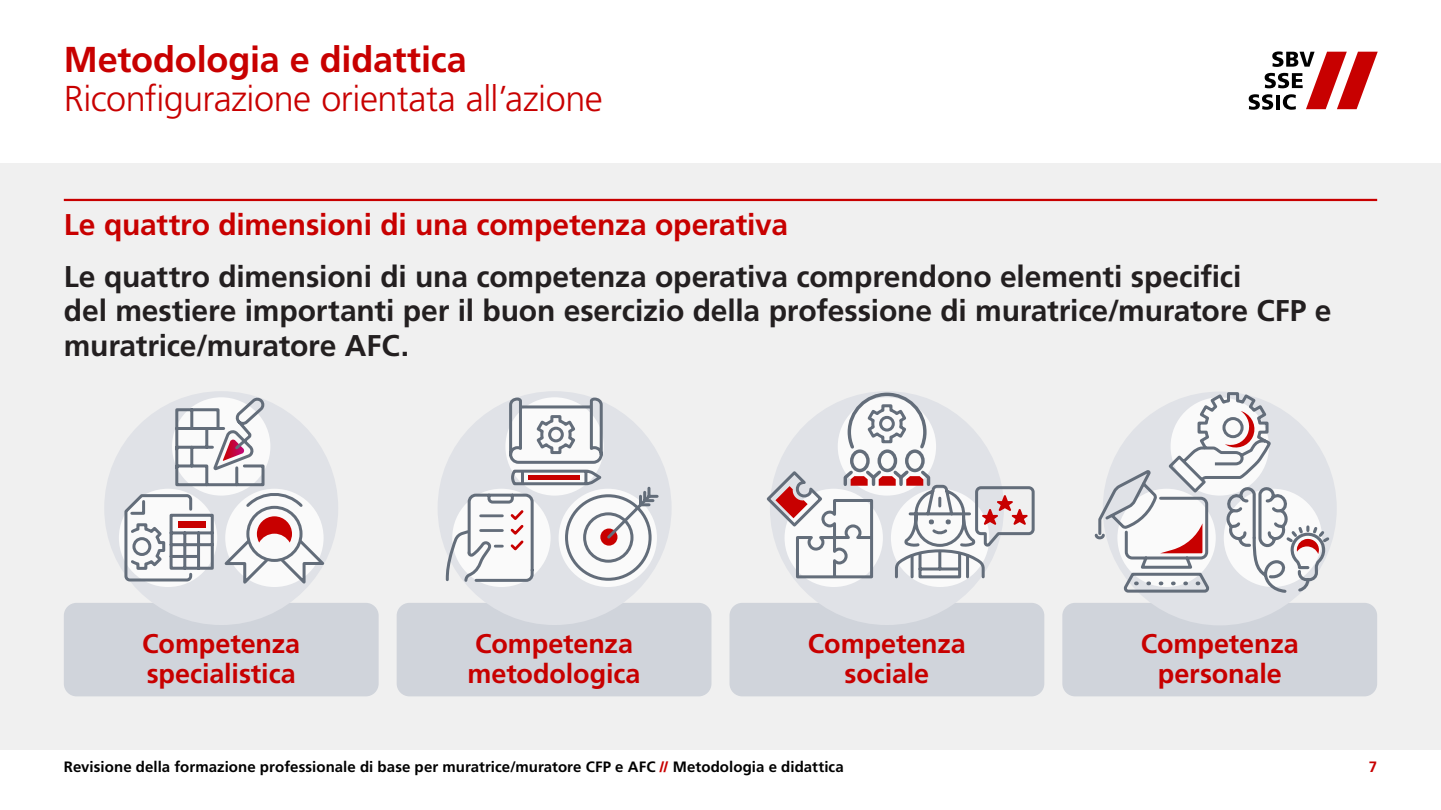
<style>
.page{position:relative;width:1441px;height:810px;background:#fff}
.page>*{position:absolute;margin:0;border:0;box-sizing:border-box;transform-origin:0 0}
.Folientitel_2__Hierarchie__IT{font:300 36px "Frutiger LT Pro";letter-spacing:-.015em;color:#c80000}
.Folientitel__IT{font:700 36px "Frutiger LT Pro";letter-spacing:-.005em;color:#c80000}
.Grundtext__IT{font:700 30px/34.5px "Frutiger LT Pro";letter-spacing:-.005em;color:#231f20}
.Zwischentitel_mit_Linie_oben__IT{font:700 30px "Frutiger LT Pro";letter-spacing:-.005em;color:#c80000}
.t1{font:700 27px/30px "Frutiger LT Pro";letter-spacing:-.005em;color:#c80000;text-align:center}
.t2{font:700 15px "Frutiger LT Pro";letter-spacing:.005em;color:#000}
.t3{font:700 15px "Frutiger LT Pro";color:#c80000}
.s1{font-weight:900;color:#c80000}
</style>
<div class="page">
<div style="left:0;top:163px;width:1440px;height:586px;background:#f0f0f0"></div>
<svg style="left:1248px;top:51px;width:129px;height:59px"></svg>
<div style="left:1062px;top:603px;width:314px;height:93px;background:#d0d4db;border-radius:13px"></div>
<div style="left:64px;top:603px;width:314px;height:93px;background:#d0d4db;border-radius:13px"></div>
<div style="left:729px;top:603px;width:315px;height:93px;background:#d0d4db;border-radius:13px"></div>
<div style="left:396px;top:603px;width:315px;height:93px;background:#d0d4db;border-radius:13px"></div>
<div style="left:1102px;top:392px;width:234px;height:233px;background:#e0e2e7;border-radius:50%"></div>
<hr style="left:64px;top:199px;width:1312px;height:2px;background:#c80000">
<div style="left:104px;top:391px;width:234px;height:234px;background:#e0e2e7;border-radius:50%"></div>
<div style="left:769px;top:391px;width:234px;height:234px;background:#e0e2e7;border-radius:50%"></div>
<div style="left:437px;top:391px;width:234px;height:234px;background:#e0e2e7;border-radius:50%"></div>
<svg style="left:123px;top:397px;width:205px;height:190px"></svg>
<div style="left:178px;top:521px;width:27px;height:6px;background:#c80000"></div>
<svg style="left:444px;top:397px;width:216px;height:186px"></svg>
<div style="left:528px;top:475px;width:52px;height:5px;background:#c80000"></div>
<svg style="left:1094px;top:392px;width:237px;height:203px"></svg>
<div style="left:837px;top:397px;width:99px;height:99px;background:#fafafa;border-radius:50%"></div>
<div style="left:784px;top:489px;width:98px;height:98px;background:#fafafa;border-radius:50%"></div>
<div style="left:890px;top:489px;width:99px;height:98px;background:#fafafa;border-radius:50%"></div>
<div style="left:850px;top:449px;width:19px;height:23px;border:3px solid #636d7a;border-radius:50%"></div>
<div style="left:877px;top:449px;width:20px;height:23px;border:3px solid #636d7a;border-radius:50%"></div>
<div style="left:904px;top:449px;width:20px;height:23px;border:3px solid #636d7a;border-radius:50%"></div>
<svg style="left:845px;top:391px;width:82px;height:60px"></svg>
<svg style="left:766px;top:467px;width:269px;height:113px"></svg>
<p class="Folientitel__IT" style="left:64px;top:38px;width:404px">Metodologia e didattica</p>
<p class="Folientitel_2__Hierarchie__IT" style="left:64px;top:77px;width:540px">Riconfigurazione orientata all’azione</p>
<p class="Zwischentitel_mit_Linie_oben__IT" style="left:64px;top:207px;width:725px">Le quattro dimensioni di una competenza operativa</p>
<p class="Grundtext__IT" style="left:64px;top:259px;width:1268px">Le quattro dimensioni di una competenza operativa comprendono elementi specifici<br>del mestiere importanti per il buon esercizio della professione di muratrice/muratore CFP e muratrice/muratore AFC.</p>
<p class="t1" style="left:142px;top:629px;width:159px;text-align:left">Competenza specialistica</p>
<p class="t1" style="left:467px;top:629px;width:174px;text-align:left">Competenza metodologica</p>
<p class="t1" style="left:807px;top:629px;width:159px">Competenza sociale</p>
<p class="t2" style="left:64px;top:758px;width:781px">Revisione della formazione professionale di base per muratrice/muratore CFP e AFC <span class="s1">//</span> Metodologia e didattica</p>
<p class="t1" style="left:1140px;top:629px;width:159px">Competenza personale</p>
<p class="t3" style="left:1368px;top:758px;width:10px">7</p>
</div>
